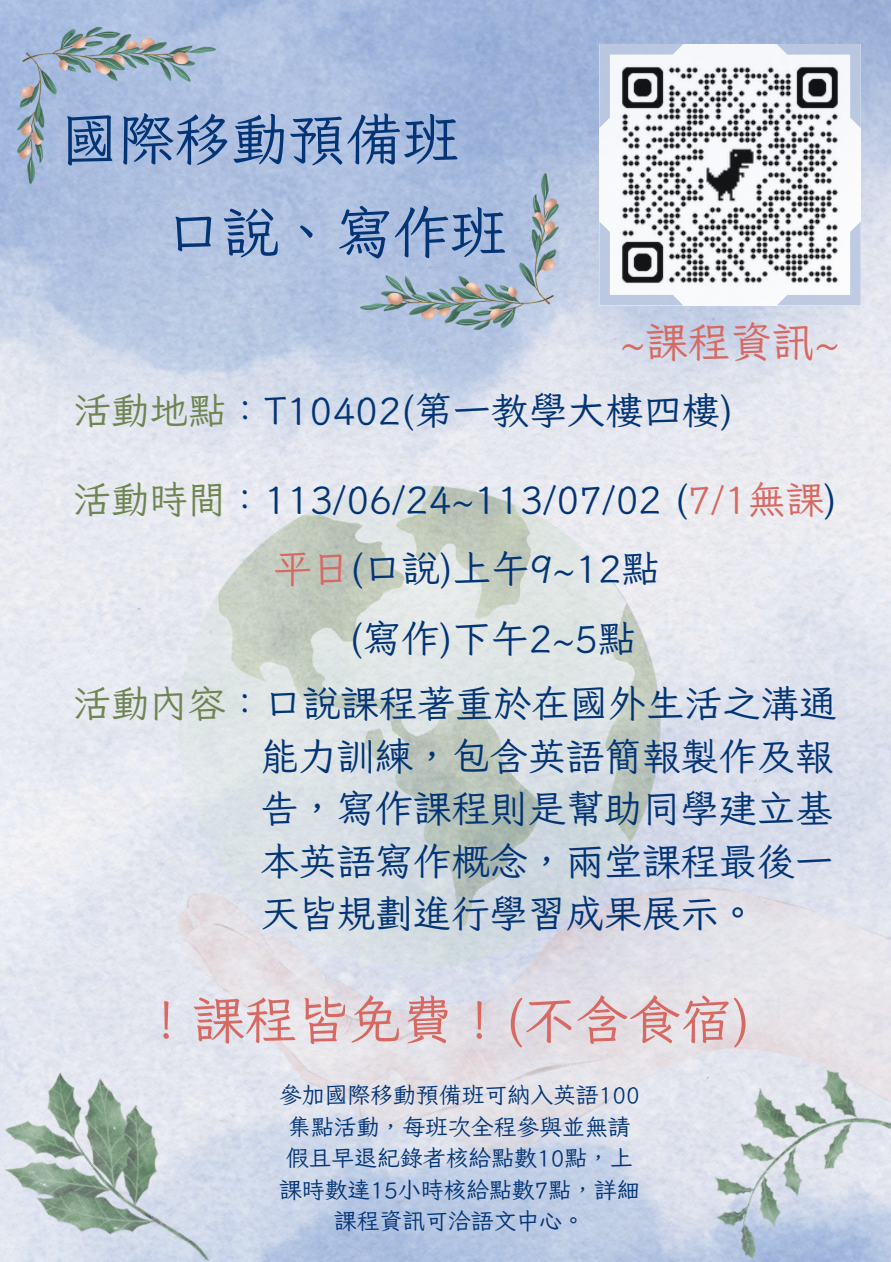
<style>
.page{position:relative;width:891px;height:1262px;background:#fff}
.page>*{position:absolute;margin:0;border:0;box-sizing:border-box;transform-origin:0 0}
.t1{font:57px "Iansui 094";color:#033576}
.t2{font:52.2px "Iansui 094";color:#d76962}
.t3{font:42.2px "Iansui 094";color:#d76962}
.t4{font:38.2px/52.4px "Iansui 094";color:#033576}
.t5{font:22.8px/31.6px "Iansui 094";color:#033576;text-align:center}
.s1{color:#6e8552}
.s2{color:#d76962}
</style>
<div class="page">
<img style="left:0;top:0;width:891px;height:1261px">
<img style="left:179px;top:485px;width:712px;height:672px">
<img style="left:670px;top:1036px;width:221px;height:225px">
<img style="left:0;top:1050px;width:250px;height:211px">
<img style="left:18px;top:27px;width:198px;height:156px">
<img style="left:360px;top:173px;width:198px;height:156px">
<svg style="left:599px;top:44px;width:262px;height:261px;fill:#f3f5f7"></svg>
<p class="t1" style="left:61px;top:109px;width:400px">國際移動預備班</p>
<p class="t1" style="left:165px;top:203px;width:343px">口說、寫作班</p>
<p class="t3" style="left:620px;top:320px;width:221px">~課程資訊~</p>
<h1 class="t4" style="left:73px;top:384px;width:662px"><span class="s1">活動地點</span>：T10402(第一教學大樓四樓)</h1>
<p class="t4" style="left:274px;top:464px;width:565px;line-height:69px;text-indent:-201px"><span class="s1">活動時間</span>：113/06/24~113/07/02 (<span class="s2">7/1無課</span>)<span class="s2">平日</span> (口說)上午9~12點</p>
<h3 class="t4" style="left:350px;top:611px;width:288px">(寫作)下午2~5點</h3>
<h2 class="t4" style="left:260px;top:676px;width:578px;text-indent:-187px"><span class="s1">活動內容</span>：口說課程著重於在國外生活之溝通能力訓練，包含英語簡報製作及報告，寫作課程則是幫助同學建立基本英語寫作概念，兩堂課程最後一天皆規劃進行學習成果展示。</h2>
<h3 class="t2" style="left:140px;top:992px;width:612px">！課程皆免費！(不含食宿)</h3>
<h3 class="t5" style="left:279px;top:1078px;width:362px">參加國際移動預備班可納入英語100集點活動，每班次全程參與並無請假且早退紀錄者核給點數10點，上課時數達15小時核給點數7點，詳細課程資訊可洽語文中心。</h3>
</div>
